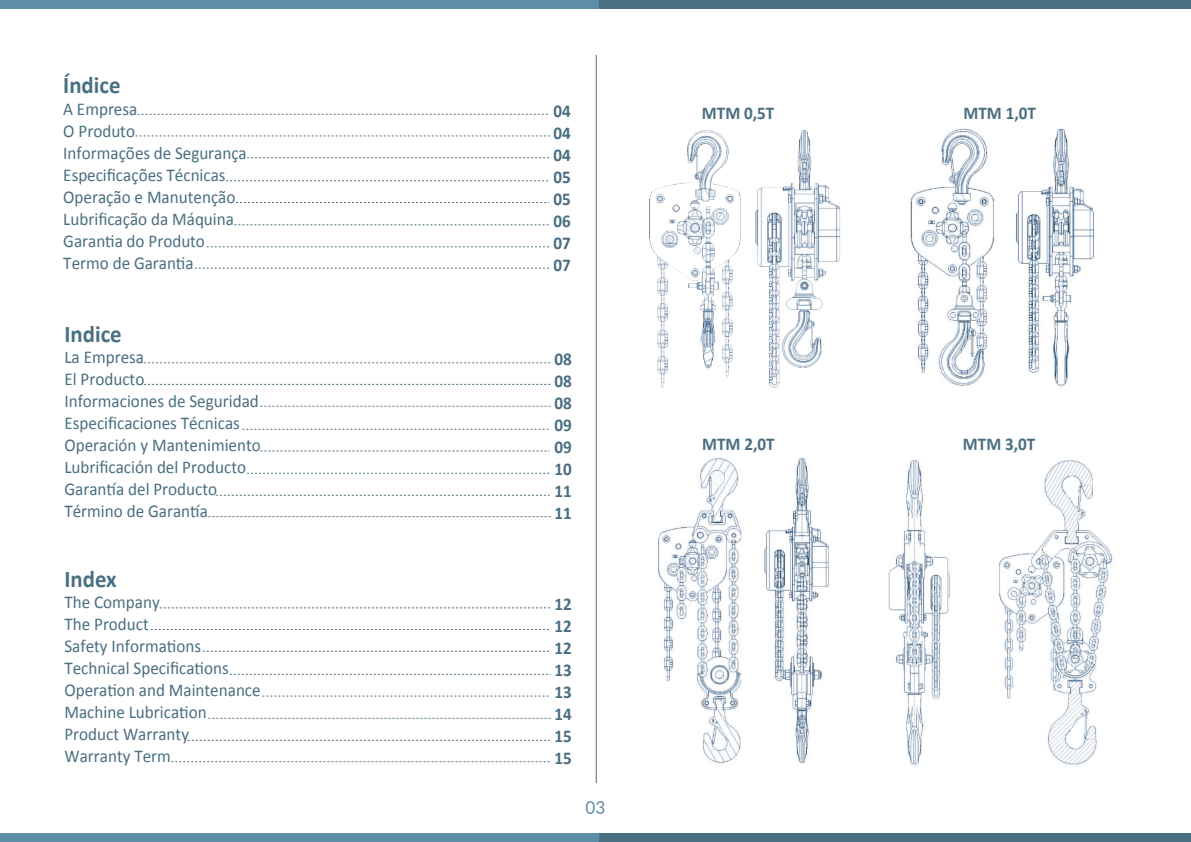
<style>
.page{position:relative;width:1191px;height:842px;background:#fff}
.page>*{position:absolute;margin:0;border:0;box-sizing:border-box;transform-origin:0 0}
.t1{font:700 24px "Calibri";color:#496f82;scale:.95 1}
.t2{font:18px/22px "Calibri";color:#4a6e81;scale:.95 1}
.t3{font:700 18px/22px "Calibri";color:#4a6e81;text-align:justify;scale:.95 1}
.t4{font:18px "Lato";color:#5e8ea7;scale:.95 1}
</style>
<div class="page">
<div style="left:596px;top:0;width:595px;height:8px;background:#496f82"></div>
<div style="left:0;top:0;width:599px;height:8px;background:#5e8ea7"></div>
<div style="left:596px;top:834px;width:595px;height:8px;background:#496f82"></div>
<div style="left:0;top:834px;width:599px;height:8px;background:#5e8ea7"></div>
<svg style="left:138px;top:114px;width:410px;height:1px"></svg>
<svg style="left:135px;top:136px;width:415px;height:1px"></svg>
<svg style="left:247px;top:157px;width:303px;height:1px"></svg>
<svg style="left:234px;top:224px;width:315px;height:1px"></svg>
<svg style="left:226px;top:180px;width:323px;height:1px"></svg>
<svg style="left:207px;top:246px;width:342px;height:1px"></svg>
<svg style="left:195px;top:268px;width:354px;height:1px"></svg>
<svg style="left:236px;top:202px;width:313px;height:1px"></svg>
<img style="left:649px;top:130px;width:192px;height:258px">
<img style="left:658px;top:458px;width:172px;height:306px">
<img style="left:910px;top:128px;width:184px;height:258px">
<img style="left:888px;top:458px;width:225px;height:310px">
<svg style="left:1066px;top:491px;width:12px;height:5px"></svg>
<svg style="left:140px;top:362px;width:410px;height:1px"></svg>
<svg style="left:140px;top:384px;width:410px;height:1px"></svg>
<svg style="left:260px;top:406px;width:290px;height:1px"></svg>
<svg style="left:247px;top:473px;width:303px;height:1px"></svg>
<svg style="left:242px;top:429px;width:307px;height:1px"></svg>
<svg style="left:216px;top:495px;width:333px;height:1px"></svg>
<svg style="left:208px;top:516px;width:342px;height:1px"></svg>
<svg style="left:260px;top:451px;width:289px;height:1px"></svg>
<svg style="left:160px;top:607px;width:390px;height:1px"></svg>
<svg style="left:151px;top:629px;width:398px;height:1px"></svg>
<svg style="left:203px;top:651px;width:346px;height:1px"></svg>
<svg style="left:208px;top:718px;width:342px;height:1px"></svg>
<svg style="left:230px;top:674px;width:320px;height:1px"></svg>
<svg style="left:188px;top:740px;width:361px;height:1px"></svg>
<svg style="left:171px;top:761px;width:379px;height:1px"></svg>
<svg style="left:262px;top:696px;width:287px;height:1px"></svg>
<hr style="left:596px;top:55px;width:1px;height:728px;background:#496f82">
<h1 class="t1" style="left:63px;top:70px;width:62px">Índice</h1>
<p class="t2" style="left:63px;top:98px;width:195px">A Empresa<br>O Produto<br>Informações de Segurança<br>Especificações Técnicas<br>Operação e Manutenção<br>Lubrificação da Máquina<br>Garantia do Produto<br>Termo de Garantia</p>
<p class="t3" style="left:553px;top:100px;width:20px">04<br>04<br>04<br>05<br>05<br>06<br>07<br>07</p>
<p class="t3" style="left:702px;top:102px;width:78px">MTM 0,5T</p>
<h1 class="t1" style="left:64px;top:319px;width:62px">Indice</h1>
<p class="t2" style="left:64px;top:346px;width:208px">La Empresa<br>El Producto<br>Informaciones de Seguridad<br>Especificaciones Técnicas<br>Operación y Mantenimiento<br>Lubrificación del Producto<br>Garantía del Producto<br>Término de Garantía</p>
<p class="t3" style="left:554px;top:348px;width:20px">08<br>08<br>08<br>09<br>09<br>10<br>11<br>11</p>
<h1 class="t1" style="left:64px;top:564px;width:56px">Index</h1>
<p class="t2" style="left:64px;top:591px;width:208px">The Company<br>The Product<br>Safety Informations<br>Technical Specifications<br>Operation and Maintenance<br>Machine Lubrication<br>Product Warranty<br>Warranty Term</p>
<p class="t3" style="left:554px;top:593px;width:20px">12<br>12<br>12<br>13<br>13<br>14<br>15<br>15</p>
<p class="t4" style="left:585px;top:795px;width:22px">03</p>
<p class="t3" style="left:702px;top:433px;width:78px">MTM 2,0T</p>
<p class="t3" style="left:963px;top:102px;width:78px">MTM 1,0T</p>
<p class="t3" style="left:963px;top:433px;width:78px">MTM 3,0T</p>
</div>
